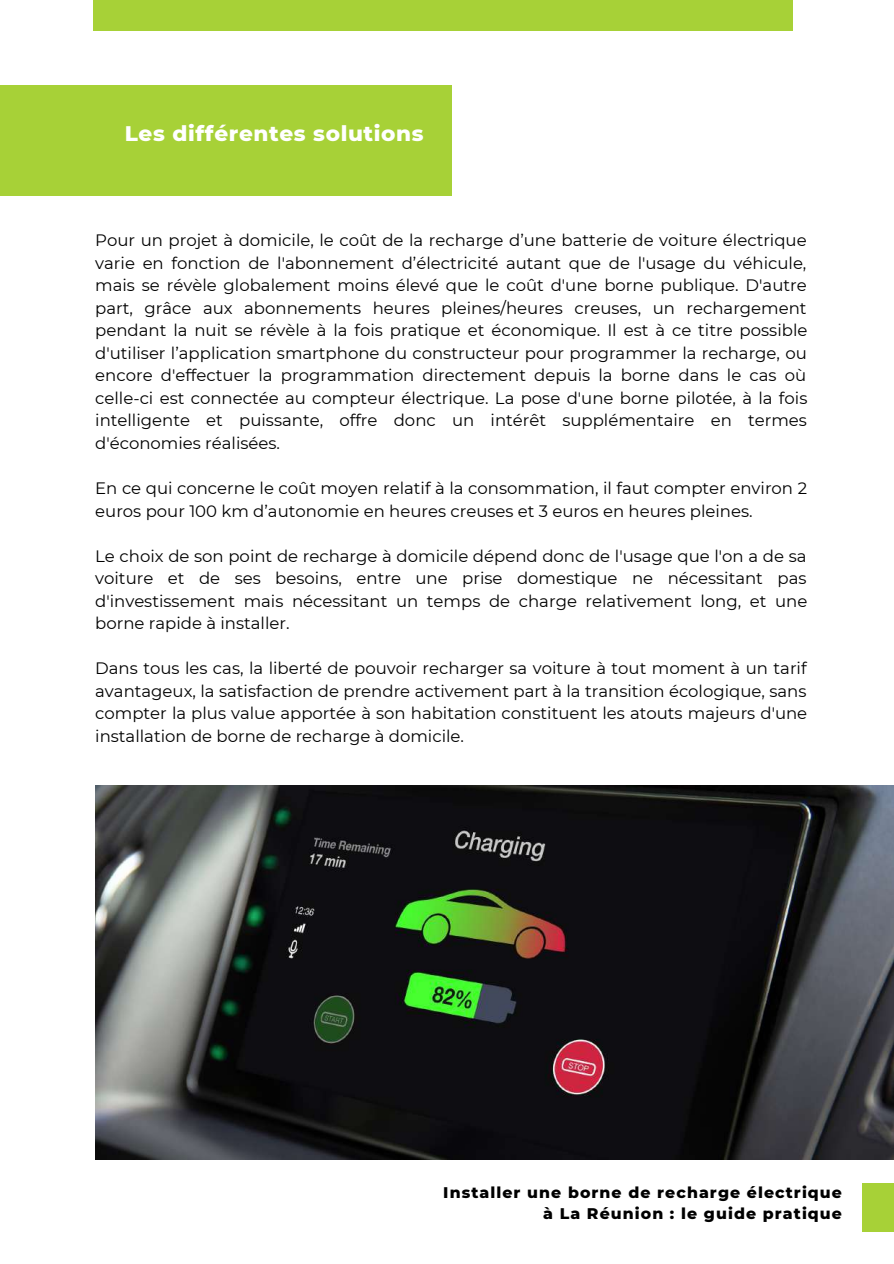
<style>
.page{position:relative;width:894px;height:1264px;background:#fff}
.page>*{position:absolute;margin:0;border:0;box-sizing:border-box;transform-origin:0 0}
.t1{font:800 21.6px "Montserrat";letter-spacing:.03em;color:#fff}
.t2{font:16.5px/22.5px "Montserrat";color:#000;text-align:justify}
.t3{font:800 15.75px/21.5px "Montserrat";letter-spacing:.07em;color:#000;text-align:right}
</style>
<div class="page">
<div style="left:93px;top:0;width:699px;height:31px;background:#a7d137"></div>
<div style="left:862px;top:1183px;width:31px;height:48px;background:#a7d137"></div>
<img style="left:95px;top:786px;width:798px;height:373px">
<div style="left:0;top:85px;width:451px;height:111px;background:#a7d137"></div>
<h1 class="t1" style="left:125px;top:120px;width:300px">Les différentes solutions</h1>
<p class="t2" style="left:95px;top:229px;width:713px">Pour un projet à domicile, le coût de la recharge d’une batterie de voiture électrique varie en fonction de l'abonnement d’électricité autant que de l'usage du véhicule, mais se révèle globalement moins élevé que le coût d'une borne publique. D'autre part, grâce aux abonnements heures pleines/heures creuses, un rechargement pendant la nuit se révèle à la fois pratique et économique. Il est à ce titre possible d'utiliser l’application smartphone du constructeur pour programmer la recharge, ou encore d'effectuer la programmation directement depuis la borne dans le cas où celle-ci est connectée au compteur électrique. La pose d'une borne pilotée, à la fois intelligente et puissante, offre donc un intérêt supplémentaire en termes d'économies réalisées.</p>
<p class="t2" style="left:95px;top:477px;width:713px">En ce qui concerne le coût moyen relatif à la consommation, il faut compter environ 2 euros pour 100 km d’autonomie en heures creuses et 3 euros en heures pleines.</p>
<p class="t2" style="left:95px;top:544px;width:713px">Le choix de son point de recharge à domicile dépend donc de l'usage que l'on a de sa voiture et de ses besoins, entre une prise domestique ne nécessitant pas d'investissement mais nécessitant un temps de charge relativement long, et une borne rapide à installer.</p>
<p class="t2" style="left:95px;top:657px;width:713px">Dans tous les cas, la liberté de pouvoir recharger sa voiture à tout moment à un tarif avantageux, la satisfaction de prendre activement part à la transition écologique, sans compter la plus value apportée à son habitation constituent les atouts majeurs d'une installation de borne de recharge à domicile.</p>
<p class="t3" style="left:443px;top:1181px;width:400px">Installer une borne de recharge électrique à La Réunion : le guide pratique</p>
</div>
